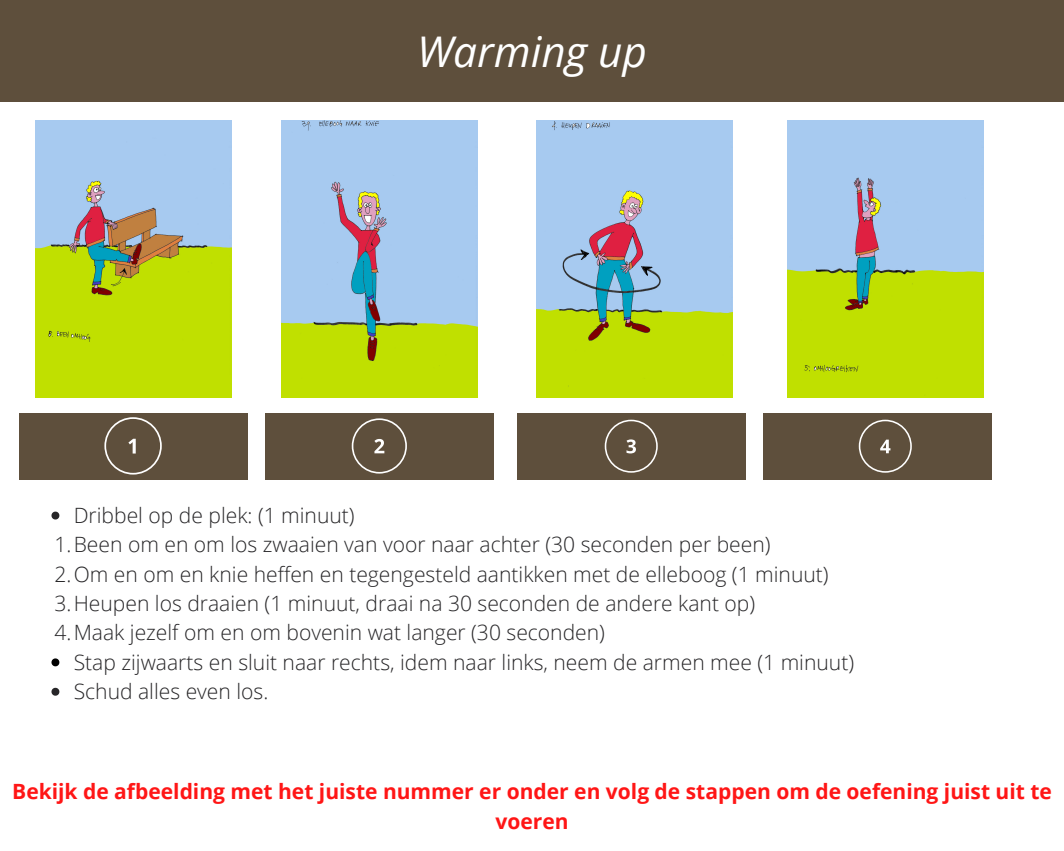
<style>
.page{position:relative;width:1064px;height:851px;background:#fff}
.page>*{position:absolute;margin:0;border:0;box-sizing:border-box;transform-origin:0 0}
.t1{font:italic 42.3px "Open Sans";color:#fff}
.t2{font:300 21px/29.4px "Open Sans";color:#272628}
.t3{font:700 21px/29.2px "Open Sans";color:#ff1616;text-align:center}
</style>
<div class="page">
<div style="left:0;top:0;width:1063px;height:102px;background:#5e4f3c"></div>
<div style="left:19px;top:413px;width:229px;height:66px;background:#5e4f3c"></div>
<svg style="left:104px;top:417px;width:58px;height:57px"></svg>
<svg style="left:536px;top:397px;width:37px;height:1px"></svg>
<div style="left:265px;top:413px;width:229px;height:66px;background:#5e4f3c"></div>
<div style="left:517px;top:413px;width:228px;height:66px;background:#5e4f3c"></div>
<div style="left:763px;top:413px;width:228px;height:66px;background:#5e4f3c"></div>
<svg style="left:844px;top:397px;width:81px;height:75px"></svg>
<svg style="left:604px;top:419px;width:53px;height:53px"></svg>
<svg style="left:351px;top:418px;width:56px;height:55px"></svg>
<img style="left:536px;top:120px;width:196px;height:277px">
<img style="left:36px;top:120px;width:195px;height:277px">
<img style="left:281px;top:120px;width:196px;height:277px">
<img style="left:787px;top:120px;width:196px;height:277px">
<svg style="left:51px;top:511px;width:8px;height:8px"></svg>
<svg style="left:51px;top:658px;width:8px;height:8px"></svg>
<svg style="left:51px;top:687px;width:8px;height:8px"></svg>
<h1 class="t1" style="left:417px;top:22px;width:231px">Warming up</h1>
<p class="t2" style="left:55px;top:500px;width:775px;text-indent:19px">Dribbel op de plek: (1 minuut)<br>1.Been om en om los zwaaien van voor naar achter (30 seconden per been)<br>2.Om en om en knie heffen en tegengesteld aantikken met de elleboog (1 minuut)<br>3.Heupen los draaien (1 minuut, draai na 30 seconden de andere kant op)<br>4.Maak jezelf om en om bovenin wat langer (30 seconden)</p>
<p class="t2" style="left:74px;top:646px;width:781px">Stap zijwaarts en sluit naar rechts, idem naar links, neem de armen mee (1 minuut)<br>Schud alles even los.</p>
<p class="t3" style="left:12px;top:776px;width:1040px">Bekijk de afbeelding met het juiste nummer er onder en volg de stappen om de oefening juist uit te voeren</p>
</div>
